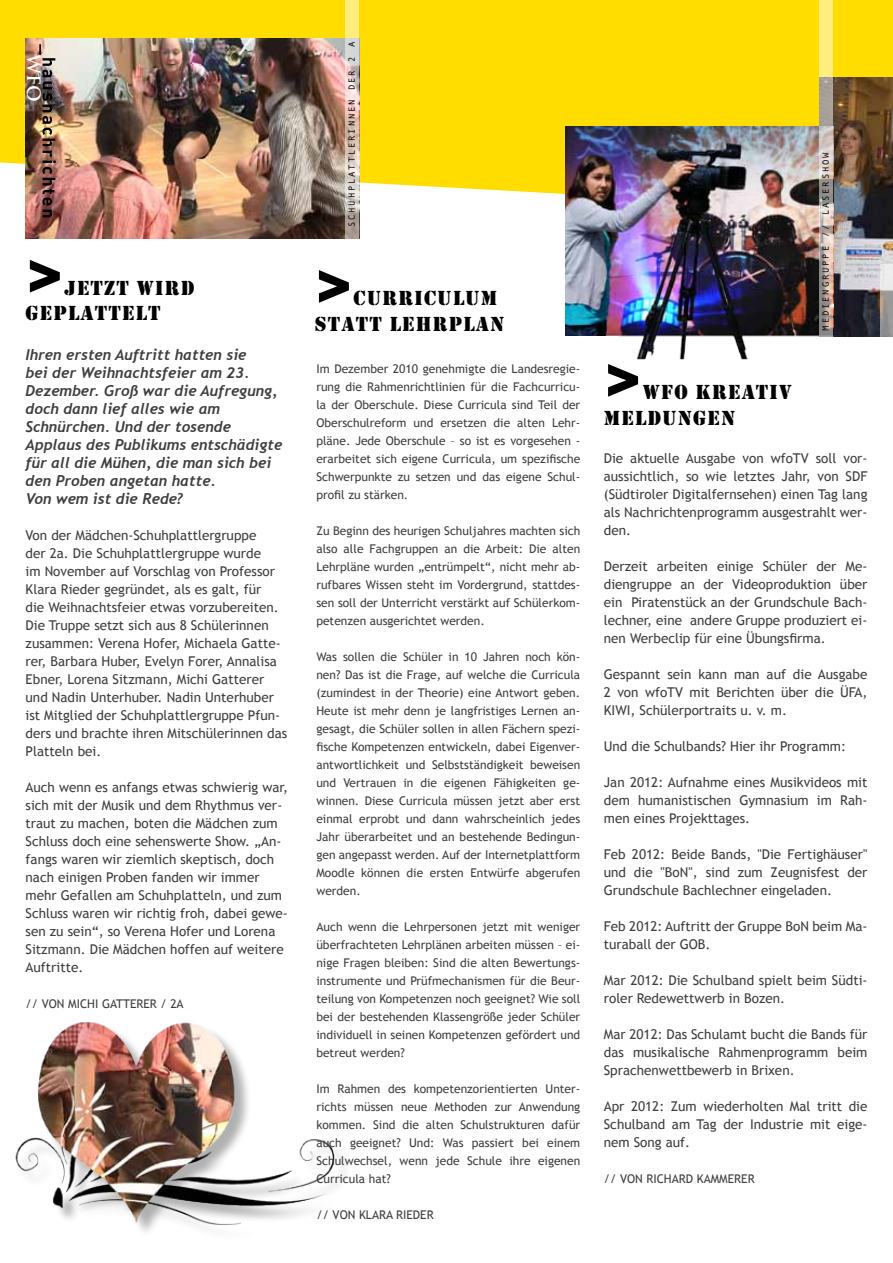
<style>
.page{position:relative;width:893px;height:1263px;background:#fff}
.page>*{position:absolute;margin:0;border:0;box-sizing:border-box;transform-origin:0 0}
.t1{font:italic 900 54px "Arial";color:#000}
.t2{font:21px/25.2px "Stencil";letter-spacing:.06em;color:#000}
.t3{font:700 18px "Trajan Pro";color:#fff}
.t4{font:italic 700 15px/18px "Trebuchet";color:#3e3d40}
.t5{font:13.5px/18px "Trebuchet MS";color:#3e3d40;text-align:justify}
.t6{font:12px/18px "Trebuchet MS";color:#3e3d40;text-align:justify}
.t7{font:9px "Andale Mono";letter-spacing:.2em;color:#000}
</style>
<div class="page">
<img style="left:15px;top:1022px;width:330px;height:203px">
<div style="left:0;top:0;width:893px;height:212px;background:#fd0"></div>
<img style="left:26px;top:39px;width:319px;height:199px">
<svg style="left:345px;top:0;width:14px;height:238px;background:#ddceb7"></svg>
<img style="left:833px;top:77px;width:60px;height:259px">
<img style="left:39px;top:44px;width:17px;height:173px">
<div style="left:880px;top:264px;width:13px;height:999px;background:#fff"></div>
<img style="left:565px;top:126px;width:254px;height:234px">
<svg style="left:819px;top:0;width:14px;height:337px;background:#cbbd9f"></svg>
<div style="left:549px;top:336px;width:70px;height:24px;background:#fff"></div>
<h3 class="t3" style="left:45px;top:54px;width:49px;rotate:90deg">WFO</h3>
<h1 class="t1" style="left:26px;top:242px;width:37px">&gt;</h1>
<h2 class="t2" style="left:26px;top:276px;width:170px;text-indent:39px">JETZT WIRD<br>GEPLATTELT</h2>
<p class="t4" style="left:26px;top:346px;width:258px">Ihren ersten Auftritt hatten sie<br>bei der Weihnachtsfeier am 23.<br>Dezember. Groß war die Aufregung, doch dann lief alles wie am<br>Schnürchen. Und der tosende<br>Applaus des Publikums entschädigte für all die Mühen, die man sich bei den Proben angetan hatte.<br>Von wem ist die Rede?</p>
<p class="t5" style="left:26px;top:526px;width:263px;text-align:left">Von der Mädchen-Schuhplattlergruppe<br>der 2a. Die Schuhplattlergruppe wurde<br>im November auf Vorschlag von Professor Klara Rieder gegründet, als es galt, für<br>die Weihnachtsfeier etwas vorzubereiten.<br>Die Truppe setzt sich aus 8 Schülerinnen zusammen: Verena Hofer, Michaela Gatte&shy;rer, Barbara Huber, Evelyn Forer, Annalisa Ebner, Lorena Sitzmann, Michi Gatterer und Nadin Unterhuber. Nadin Unterhuber ist Mitglied der Schuhplattlergruppe Pfun&shy;ders und brachte ihren Mitschülerinnen das Platteln bei.</p>
<p class="t5" style="left:26px;top:778px;width:264px;text-align:left">Auch wenn es anfangs etwas schwierig war, sich mit der Musik und dem Rhythmus ver&shy;traut zu machen, boten die Mädchen zum Schluss doch eine sehenswerte Show. „An&shy;fangs waren wir ziemlich skeptisch, doch nach einigen Proben fanden wir immer mehr Gefallen am Schuhplatteln, und zum Schluss waren wir richtig froh, dabei gewe&shy;sen zu sein“, so Verena Hofer und Lorena Sitzmann. Die Mädchen hoffen auf weitere Auftritte.</p>
<p class="t6" style="left:26px;top:995px;width:51px">// VON mich</p>
<p class="t6" style="left:95px;top:995px;width:15px">I gatterer</p>
<p class="t6" style="left:160px;top:995px;width:25px">/ 2A</p>
<p class="t7" style="left:346px;top:227px;width:187px;rotate:-90deg">SCHUHPLATTLERINNEN DER 2 A</p>
<h1 class="t1" style="left:315px;top:253px;width:37px">&gt;</h1>
<h2 class="t2" style="left:315px;top:286px;width:190px;text-align:right">CURRICULUM<br>STATT LEHRPLAN</h2>
<p class="t6" style="left:316px;top:360px;width:265px">Im Dezember 2010 genehmigte die Landesregie&shy;rung die Rahmenrichtlinien für die Fachcurricu&shy;la der Oberschule. Diese Curricula sind Teil der Oberschulreform und ersetzen die alten Lehr&shy;pläne. Jede Oberschule – so ist es vorgesehen - erarbeitet sich eigene Curricula, um spezifische Schwerpunkte zu setzen und das eigene Schul&shy;profil zu stärken.</p>
<p class="t6" style="left:316px;top:522px;width:265px">Zu Beginn des heurigen Schuljahres machten sich also alle Fachgruppen an die Arbeit: Die alten Lehrpläne wurden „entrümpelt“, nicht mehr ab&shy;rufbares Wissen steht im Vordergrund, stattdes&shy;sen soll der Unterricht verstärkt auf Schülerkom&shy;petenzen ausgerichtet werden.</p>
<p class="t6" style="left:316px;top:648px;width:265px">Was sollen die Schüler in 10 Jahren noch kön&shy;nen? Das ist die Frage, auf welche die Curricula (zumindest in der Theorie) eine Antwort geben.<br>Heute ist mehr denn je langfristiges Lernen an&shy;gesagt, die Schüler sollen in allen Fächern spezi&shy;fische Kompetenzen entwickeln, dabei Eigenver&shy;antwortlichkeit und Selbstständigkeit beweisen und Vertrauen in die eigenen Fähigkeiten ge&shy;winnen. Diese Curricula müssen jetzt aber erst einmal erprobt und dann wahrscheinlich jedes Jahr überarbeitet und an bestehende Bedingun&shy;gen angepasst werden. Auf der Internetplattform Moodle können die ersten Entwürfe abgerufen werden.</p>
<p class="t6" style="left:316px;top:918px;width:265px">Auch wenn die Lehrpersonen jetzt mit weniger überfrachteten Lehrplänen arbeiten müssen – ei&shy;nige Fragen bleiben: Sind die alten Bewertungs&shy;instrumente und Prüfmechanismen für die Beur&shy;teilung von Kompetenzen noch geeignet? Wie soll bei der bestehenden Klassengröße jeder Schüler individuell in seinen Kompetenzen gefördert und betreut werden?</p>
<p class="t6" style="left:316px;top:1080px;width:265px">Im Rahmen des kompetenzorientierten Unter&shy;richts müssen neue Methoden zur Anwendung kommen. Sind die alten Schulstrukturen dafür auch geeignet? Und: Was passiert bei einem Schulwechsel, wenn jede Schule ihre eigenen Curricula hat?</p>
<p class="t6" style="left:316px;top:1206px;width:51px">// VON klara</p>
<p class="t6" style="left:396px;top:1206px;width:8px">rieder</p>
<p class="t7" style="left:820px;top:331px;width:180px;rotate:-90deg">MEDIENGRUPPE // LASERSHOW</p>
<h1 class="t1" style="left:604px;top:347px;width:37px">&gt;</h1>
<h2 class="t2" style="left:604px;top:380px;width:190px;text-indent:39px">WFO KREATIV<br>MELDUNGEN</h2>
<p class="t5" style="left:604px;top:450px;width:265px">Die aktuelle Ausgabe von wfoTV soll vor&shy;aussichtlich, so wie letztes Jahr, von SDF (Südtiroler Digitalfernsehen) einen Tag lang als Nachrichtenprogramm ausgestrahlt wer&shy;den.</p>
<p class="t5" style="left:604px;top:558px;width:265px">Derzeit arbeiten einige Schüler der Me&shy;diengruppe an der Videoproduktion über ein Piratenstück an der Grundschule Bach&shy;lechner, eine andere Gruppe produziert ei&shy;nen Werbeclip für eine Übungsfirma.</p>
<p class="t5" style="left:604px;top:666px;width:265px">Gespannt sein kann man auf die Ausgabe 2 von wfoTV mit Berichten über die ÜFA, KIWI, Schülerportraits u. v. m.</p>
<p class="t5" style="left:604px;top:738px;width:244px">Und die Schulbands? Hier ihr Programm:</p>
<p class="t5" style="left:604px;top:774px;width:265px">Jan 2012: Aufnahme eines Musikvideos mit dem humanistischen Gymnasium im Rah&shy;men eines Projekttages.</p>
<p class="t5" style="left:604px;top:846px;width:265px">Feb 2012: Beide Bands, "Die Fertighäuser" und die "BoN", sind zum Zeugnisfest der Grundschule Bachlechner eingeladen.</p>
<p class="t5" style="left:604px;top:918px;width:265px">Feb 2012: Auftritt der Gruppe BoN beim Ma&shy;turaball der GOB.</p>
<p class="t5" style="left:604px;top:972px;width:265px">Mar 2012: Die Schulband spielt beim Südti&shy;roler Redewettwerb in Bozen.</p>
<p class="t5" style="left:604px;top:1026px;width:265px">Mar 2012: Das Schulamt bucht die Bands für das musikalische Rahmenprogramm beim Sprachenwettbewerb in Brixen.</p>
<p class="t5" style="left:604px;top:1098px;width:265px">Apr 2012: Zum wiederholten Mal tritt die Schulband am Tag der Industrie mit eige&shy;nem Song auf.</p>
<p class="t6" style="left:604px;top:1170px;width:152px">// VON RICHARD KAMMERER</p>
</div>
